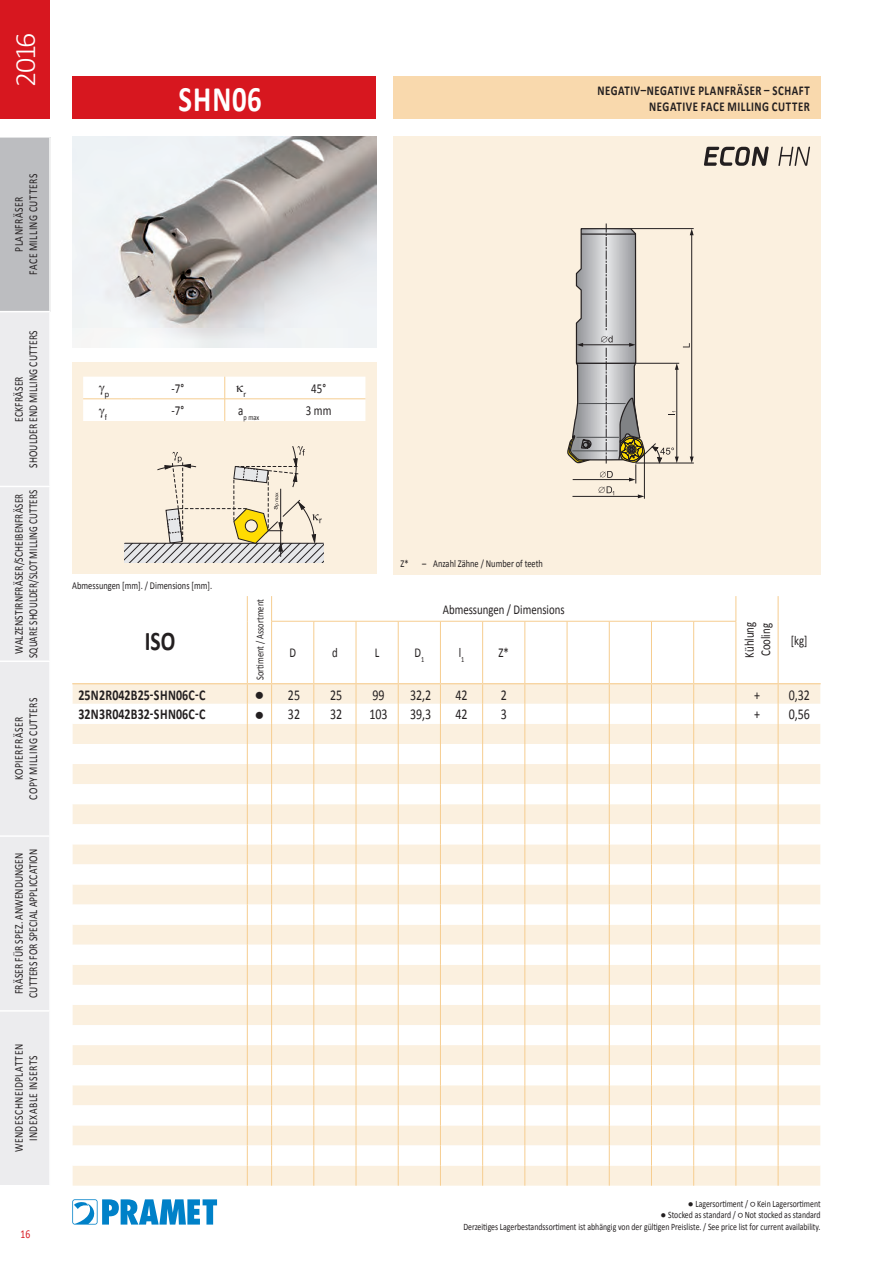
<style>
.page{position:relative;width:893px;height:1263px;background:#fff}
.page>*{position:absolute;margin:0;border:0;box-sizing:border-box;transform-origin:0 0}
.t1{font:700 36px "Calibri";letter-spacing:.03em;color:#fff;scale:.8 1}
.t2{font:300 30px "Calibri";color:#fff}
.t3{font:700 27px "Calibri";color:#231f20;scale:.8 1}
.t4{font:700 15px "Calibri";letter-spacing:.02em;color:#231f20;scale:.8 1}
.t5{font:15px "Calibri";color:#231f20;scale:.8 1}
.t6{font:13.65px "Calibri";color:#231f20;scale:.8 1}
.t7{font:700 13.5px/16.2px "Calibri";letter-spacing:.05em;color:#231f20;text-align:right;scale:.8 1}
.t8{font:13.5px/16.2px "Calibri";color:#231f20;scale:.8 1}
.t9{font:12px/14.4px "Calibri";letter-spacing:.02em;color:#231f20;text-align:center;scale:.8 1}
.t10{font:12px/14.4px "Calibri";letter-spacing:.05em;color:#231f20;text-align:center;scale:.8 1}
.t11{font:12px "Calibri";color:#d7171f;scale:.8 1}
.t12{font:10.5px "Calibri";color:#231f20;scale:.8 1}
.t13{font:9.75px/11.7px "Calibri";color:#231f20;text-align:right}
.t14{font:7.95px "Calibri";color:#231f20;scale:.8 1}
.t15{font:7.95px "Nimbus San L";color:#231f20}
.s1{font-family:"Arial";font-size:16.5px}
</style>
<div class="page">
<div style="left:0;top:0;width:49px;height:119px;background:#d7171f"></div>
<svg style="left:72px;top:1199px;width:145px;height:25px"></svg>
<div style="left:72px;top:77px;width:304px;height:42px;background:#d7171f"></div>
<div style="left:393px;top:77px;width:428px;height:42px;background:#f9d9ad"></div>
<div style="left:72px;top:362px;width:304px;height:212px;background:#fbf0df"></div>
<div style="left:0;top:137px;width:50px;height:175px;background:#bcbdc0"></div>
<div style="left:0;top:312px;width:49px;height:873px;background:#ececee"></div>
<hr style="left:0;top:136px;width:51px;height:2px;background:#fff">
<hr style="left:49px;top:138px;width:2px;height:173px;background:#fff">
<hr style="left:0;top:311px;width:51px;height:1px;background:#fff">
<hr style="left:0;top:486px;width:51px;height:1px;background:#fff">
<hr style="left:0;top:660px;width:51px;height:2px;background:#fff">
<hr style="left:0;top:835px;width:51px;height:2px;background:#fff">
<hr style="left:0;top:1010px;width:51px;height:2px;background:#fff">
<div style="left:393px;top:136px;width:428px;height:438px;background:#fbf0df"></div>
<svg style="left:246px;top:596px;width:532px;height:87px"></svg>
<svg style="left:73px;top:684px;width:747px;height:502px;background:#fbefde"></svg>
<svg style="left:73px;top:704px;width:747px;height:461px"></svg>
<hr style="left:247px;top:621px;width:1px;height:62px;background:#f6cd90">
<svg style="left:247px;top:596px;width:25px;height:25px"></svg>
<svg style="left:736px;top:596px;width:1px;height:25px"></svg>
<svg style="left:778px;top:596px;width:1px;height:25px"></svg>
<hr style="left:778px;top:621px;width:1px;height:62px;background:#f6cd90">
<hr style="left:271px;top:621px;width:43px;height:1px;background:#f6cd90">
<hr style="left:271px;top:621px;width:1px;height:62px;background:#f6cd90">
<hr style="left:314px;top:621px;width:42px;height:1px;background:#f6cd90">
<hr style="left:314px;top:621px;width:1px;height:62px;background:#f6cd90">
<hr style="left:356px;top:621px;width:42px;height:1px;background:#f6cd90">
<hr style="left:356px;top:621px;width:1px;height:62px;background:#f6cd90">
<hr style="left:398px;top:621px;width:42px;height:1px;background:#f6cd90">
<hr style="left:398px;top:621px;width:1px;height:62px;background:#f6cd90">
<hr style="left:440px;top:621px;width:43px;height:1px;background:#f6cd90">
<hr style="left:440px;top:621px;width:1px;height:62px;background:#f6cd90">
<hr style="left:483px;top:621px;width:42px;height:1px;background:#f6cd90">
<hr style="left:482px;top:621px;width:1px;height:62px;background:#f6cd90">
<hr style="left:525px;top:621px;width:42px;height:1px;background:#f6cd90">
<hr style="left:525px;top:621px;width:1px;height:62px;background:#f6cd90">
<hr style="left:567px;top:621px;width:42px;height:1px;background:#f6cd90">
<hr style="left:567px;top:621px;width:1px;height:62px;background:#f6cd90">
<hr style="left:609px;top:621px;width:42px;height:1px;background:#f6cd90">
<hr style="left:609px;top:621px;width:1px;height:62px;background:#f6cd90">
<hr style="left:651px;top:621px;width:43px;height:1px;background:#f6cd90">
<hr style="left:651px;top:621px;width:1px;height:62px;background:#f6cd90">
<hr style="left:694px;top:621px;width:42px;height:1px;background:#f6cd90">
<hr style="left:693px;top:621px;width:1px;height:62px;background:#f6cd90">
<hr style="left:736px;top:621px;width:1px;height:62px;background:#f6cd90">
<hr style="left:72px;top:683px;width:175px;height:1px;background:#f6cd90">
<hr style="left:272px;top:683px;width:42px;height:1px;background:#f6cd90">
<hr style="left:314px;top:683px;width:42px;height:1px;background:#f6cd90">
<hr style="left:356px;top:683px;width:42px;height:1px;background:#f6cd90">
<hr style="left:398px;top:683px;width:42px;height:1px;background:#f6cd90">
<hr style="left:440px;top:683px;width:43px;height:1px;background:#f6cd90">
<hr style="left:483px;top:683px;width:42px;height:1px;background:#f6cd90">
<hr style="left:525px;top:683px;width:42px;height:1px;background:#f6cd90">
<hr style="left:567px;top:683px;width:42px;height:1px;background:#f6cd90">
<hr style="left:609px;top:683px;width:42px;height:1px;background:#f6cd90">
<hr style="left:651px;top:683px;width:43px;height:1px;background:#f6cd90">
<hr style="left:694px;top:683px;width:42px;height:1px;background:#f6cd90">
<hr style="left:736px;top:683px;width:42px;height:1px;background:#f6cd90">
<hr style="left:778px;top:683px;width:43px;height:1px;background:#f6cd90">
<svg style="left:247px;top:683px;width:25px;height:503px"></svg>
<svg style="left:314px;top:684px;width:1px;height:502px"></svg>
<svg style="left:356px;top:684px;width:1px;height:502px"></svg>
<svg style="left:398px;top:684px;width:1px;height:502px"></svg>
<svg style="left:440px;top:684px;width:1px;height:502px"></svg>
<svg style="left:482px;top:684px;width:1px;height:502px"></svg>
<svg style="left:525px;top:684px;width:1px;height:502px"></svg>
<svg style="left:567px;top:684px;width:1px;height:502px"></svg>
<svg style="left:609px;top:684px;width:1px;height:502px"></svg>
<svg style="left:651px;top:684px;width:1px;height:502px"></svg>
<svg style="left:693px;top:684px;width:1px;height:502px"></svg>
<svg style="left:736px;top:684px;width:1px;height:502px"></svg>
<svg style="left:778px;top:684px;width:1px;height:502px"></svg>
<svg style="left:125px;top:446px;width:199px;height:117px"></svg>
<hr style="left:644px;top:452px;width:1px;height:47px;background:#231f20">
<svg style="left:567px;top:223px;width:127px;height:275px"></svg>
<img style="left:72px;top:136px;width:304px;height:212px">
<svg style="left:704px;top:147px;width:106px;height:19px"></svg>
<div style="left:83px;top:377px;width:282px;height:44px;background:#fff"></div>
<h2 class="t2" style="left:7px;top:87px;width:56px;rotate:-90deg">2016</h2>
<p class="t10" style="left:12px;top:275px;width:128px;rotate:-90deg">PLANFRÄSER<br>FACE MILLING CUTTERS</p>
<p class="t9" style="left:12px;top:468px;width:173px;rotate:-90deg">ECKFRÄSER<br>SHOULDER END MILLING CUTTERS</p>
<p class="t9" style="left:12px;top:658px;width:212px;rotate:-90deg">WALZENSTIRNFRÄSER/SCHEIBENFRÄSER<br>SQUARE SHOULDER/SLOT MILLING CUTTERS</p>
<p class="t10" style="left:12px;top:800px;width:130px;rotate:-90deg">KOPIERFRÄSER<br>COPY MILLING CUTTERS</p>
<p class="t9" style="left:12px;top:998px;width:188px;rotate:-90deg">FRÄSER FÜR SPEZ. ANWENDUNGEN<br>CUTTERS FOR SPECIAL APPLICCATION</p>
<p class="t10" style="left:12px;top:1152px;width:137px;rotate:-90deg">WENDESCHNEIDPLATTEN<br>INDEXABLE INSERTS</p>
<p class="t11" style="left:21px;top:1226px;width:14px">16</p>
<h1 class="t1" style="left:179px;top:76px;width:105px">SHN06</h1>
<h3 class="t7" style="left:597px;top:82px;width:267px">NEGATIV–NEGATIVE PLANFRÄSER – SCHAFT<br>NEGATIVE FACE MILLING CUTTER</h3>
<p class="t15" style="left:105px;top:390px;width:6px">p</p>
<p class="t15" style="left:105px;top:412px;width:4px">f</p>
<h3 class="t6" style="left:172px;top:380px;width:17px">-7°</h3>
<p class="t15" style="left:244px;top:390px;width:4px">r</p>
<h3 class="t6" style="left:311px;top:380px;width:20px">45°</h3>
<h3 class="t6" style="left:172px;top:402px;width:17px">-7°</h3>
<p class="t14" style="left:238px;top:412px;width:28px"><sup>a</sup>p max</p>
<h3 class="t6" style="left:306px;top:402px;width:33px">3 mm</h3>
<p class="t12" style="left:72px;top:579px;width:176px">Abmessungen [mm]. / Dimensions [mm].</p>
<p class="t12" style="left:401px;top:557px;width:12px">Z*</p>
<p class="t12" style="left:422px;top:557px;width:152px">– Anzahl Zähne / Number of teeth</p>
<h3 class="t3" style="left:145px;top:623px;width:40px">ISO</h3>
<p class="t12" style="left:253px;top:680px;width:102px;rotate:-90deg">Sortiment / Assortment</p>
<h3 class="t8" style="left:443px;top:601px;width:154px">Abmessungen / Dimensions</h3>
<h3 class="t8" style="left:289px;top:645px;width:10px">D</h3>
<h3 class="t8" style="left:332px;top:645px;width:9px">d</h3>
<h3 class="t8" style="left:375px;top:645px;width:7px">L</h3>
<h3 class="t8" style="left:414px;top:645px;width:14px">D<sub>1</sub></h3>
<h3 class="t8" style="left:459px;top:645px;width:9px">l<sub>1</sub></h3>
<h3 class="t8" style="left:498px;top:645px;width:15px">Z*</h3>
<h3 class="t8" style="left:741px;top:658px;width:46px;rotate:-90deg">Kühlung<br>Cooling</h3>
<h3 class="t8" style="left:791px;top:632px;width:22px">[kg]</h3>
<h3 class="t4" style="left:79px;top:685px;width:160px">25N2R042B25-SHN06C-C</h3>
<h3 class="t5" style="left:254px;top:685px;width:59px"><span class="s1">●</span> 25</h3>
<h3 class="t5" style="left:330px;top:685px;width:17px">25</h3>
<h3 class="t5" style="left:372px;top:685px;width:17px">99</h3>
<h3 class="t5" style="left:410px;top:685px;width:28px">32,2</h3>
<h3 class="t5" style="left:455px;top:685px;width:17px">42</h3>
<h3 class="t5" style="left:501px;top:685px;width:9px">2</h3>
<h3 class="t5" style="left:754px;top:685px;width:9px">+</h3>
<h3 class="t5" style="left:789px;top:685px;width:28px">0,32</h3>
<h3 class="t4" style="left:78px;top:705px;width:160px">32N3R042B32-SHN06C-C</h3>
<h3 class="t5" style="left:254px;top:705px;width:59px"><span class="s1">●</span> 32</h3>
<h3 class="t5" style="left:330px;top:705px;width:17px">32</h3>
<h3 class="t5" style="left:369px;top:705px;width:24px">103</h3>
<h3 class="t5" style="left:410px;top:705px;width:28px">39,3</h3>
<h3 class="t5" style="left:455px;top:705px;width:17px">42</h3>
<h3 class="t5" style="left:501px;top:705px;width:9px">3</h3>
<h3 class="t5" style="left:754px;top:705px;width:9px">+</h3>
<h3 class="t5" style="left:789px;top:705px;width:28px">0,56</h3>
<p class="t13" style="left:688px;top:1197px;width:134px">● Lagersortiment / ○ Kein Lagersortiment</p>
<p class="t13" style="left:463px;top:1209px;width:359px">● Stocked as standard / ○ Not stocked as standard<br>Derzeitiges Lagerbestandssortiment ist abhängig von der gültigen Preisliste. / See price list for current availability.</p>
</div>
